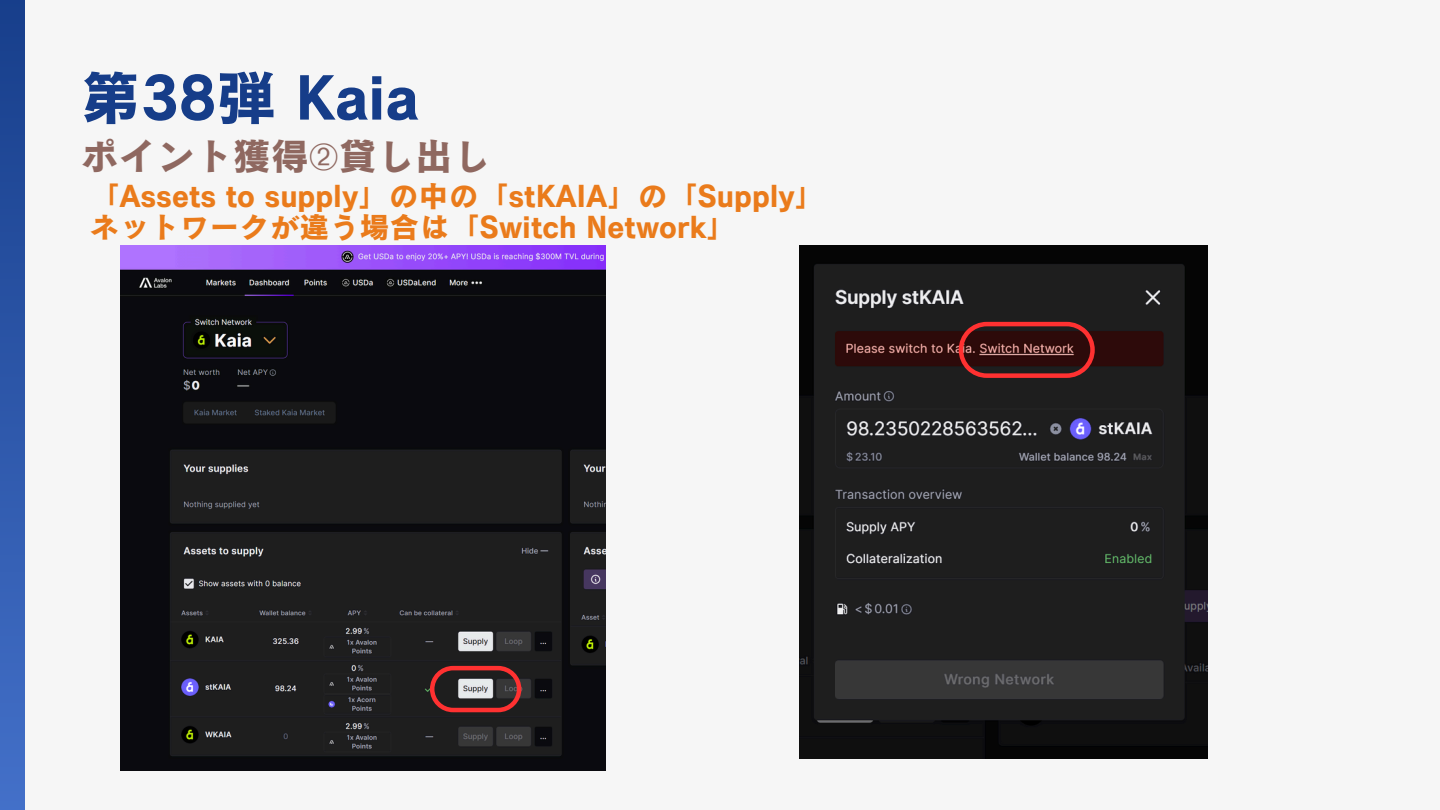
<style>
.page{position:relative;width:1440px;height:810px;background:#f6f6f6}
.page>*{position:absolute;margin:0;border:0;box-sizing:border-box;transform-origin:0 0}
.t1{font:60px "Canva Cezanne Pro N B";color:#163d89}
.t2{font:38px "Canva Cezanne Pro N B";color:#8f6860}
.t3{font:30px "Canva Cezanne Pro N B";color:#ea7b1b}
.s1{font-family:"Free Serif"}
</style>
<div class="page">
<div style="left:0;top:0;width:24px;height:810px;background:linear-gradient(to bottom,#173e8b,#4370c9)"></div>
<img style="left:121px;top:246px;width:485px;height:524px">
<img style="left:799px;top:246px;width:409px;height:513px">
<svg style="left:430px;top:666px;width:91px;height:46px;background:#724343"></svg>
<svg style="left:959px;top:322px;width:135px;height:56px;background:#5b1f1e"></svg>
<p class="t1" style="left:81px;top:67px;width:339px">第38弾 Kaia</p>
<h1 class="t2" style="left:81px;top:137px;width:411px">ポイント獲得<span class="s1">➁</span>貸し出し</h1>
<h2 class="t3" style="left:89px;top:181px;width:737px">「Assets to supply」の中の「stKAIA」の「Supply」</h2>
<p class="t3" style="left:89px;top:212px;width:648px">ネットワークが違う場合は「Switch Network」</p>
</div>
